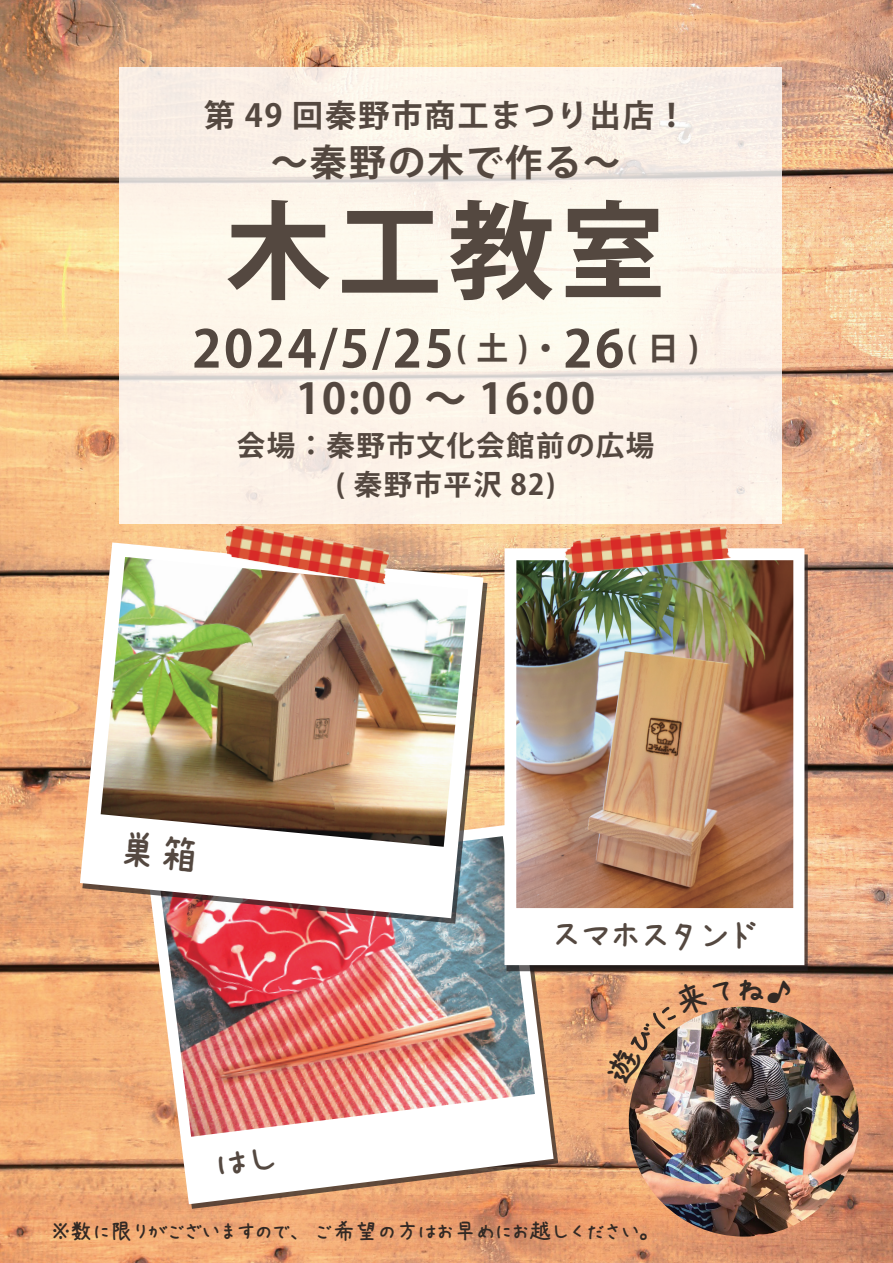
<style>
.page{position:relative;width:893px;height:1263px;background:#fff}
.page>*{position:absolute;margin:0;border:0;box-sizing:border-box;transform-origin:0 0}
.t1{font:700 106.2px "Koz Go Pro";color:#544840}
.t2{font:700 51px "Koz Go Pro";letter-spacing:.05em;color:#544840}
.t3{font:700 42px "Koz Go Pro";letter-spacing:.05em;color:#544840}
.t4{font:40.5px "AP Japanesefont";letter-spacing:-.05em;color:#544840}
.t5{font:700 37.2px "Koz Go Pro";letter-spacing:.05em;color:#544840}
.t6{font:700 31.5px "Koz Go Pro";letter-spacing:.05em;color:#544840}
.t7{font:700 28.5px/39px "Koz Go Pro";letter-spacing:.05em;color:#544840;text-align:center}
.t8{font:24px "AP Japanesefont";letter-spacing:-.05em;color:#322924}
.s1{font-size:31.8px}
</style>
<div class="page">
<img style="left:0;top:0;width:893px;height:1262px">
<div style="left:119px;top:67px;width:663px;height:457px;background:#fdf5ea"></div>
<img style="left:629px;top:1007px;width:230px;height:229px;border-radius:115px">
<svg style="left:147px;top:824px;width:407px;height:380px"></svg>
<img style="left:159px;top:836px;width:376px;height:301px">
<img style="left:199px;top:924px;width:261px;height:57px">
<img style="left:82px;top:548px;width:405px;height:376px">
<img style="left:80px;top:542px;width:403px;height:376px">
<img style="left:101px;top:557px;width:367px;height:290px">
<img style="left:189px;top:442px;width:233px;height:230px">
<svg style="left:506px;top:554px;width:302px;height:417px"></svg>
<div style="left:504px;top:548px;width:300px;height:417px;background:#fff"></div>
<img style="left:516px;top:560px;width:277px;height:348px">
<img style="left:538px;top:449px;width:217px;height:211px">
<img style="left:603px;top:979px;width:128px;height:106px">
<svg style="left:739px;top:977px;width:54px;height:30px"></svg>
<svg style="left:218px;top:1147px;width:57px;height:28px"></svg>
<svg style="left:124px;top:831px;width:72px;height:41px"></svg>
<h3 class="t6" style="left:204px;top:95px;width:485px">第 49 回秦野市商工まつり出店！</h3>
<h3 class="t5" style="left:271px;top:138px;width:351px">～秦野の木で作る～</h3>
<h1 class="t1" style="left:225px;top:183px;width:442px">木工教室</h1>
<h2 class="t2" style="left:192px;top:316px;width:508px">2024/5/25<span class="s1">( 土 )・</span>26<span class="s1">( 日 )</span></h2>
<h3 class="t3" style="left:296px;top:371px;width:300px">10:00 ～ 16:00</h3>
<p class="t7" style="left:237px;top:428px;width:419px">会場：秦野市文化会館前の広場( 秦野市平沢 82)</p>
<h3 class="t4" style="left:550px;top:915px;width:209px">スマホスタンド</h3>
<p class="t8" style="left:51px;top:1219px;width:601px">※数に限りがございますので、ご希望の方はお早めにお越しください。</p>
</div>
